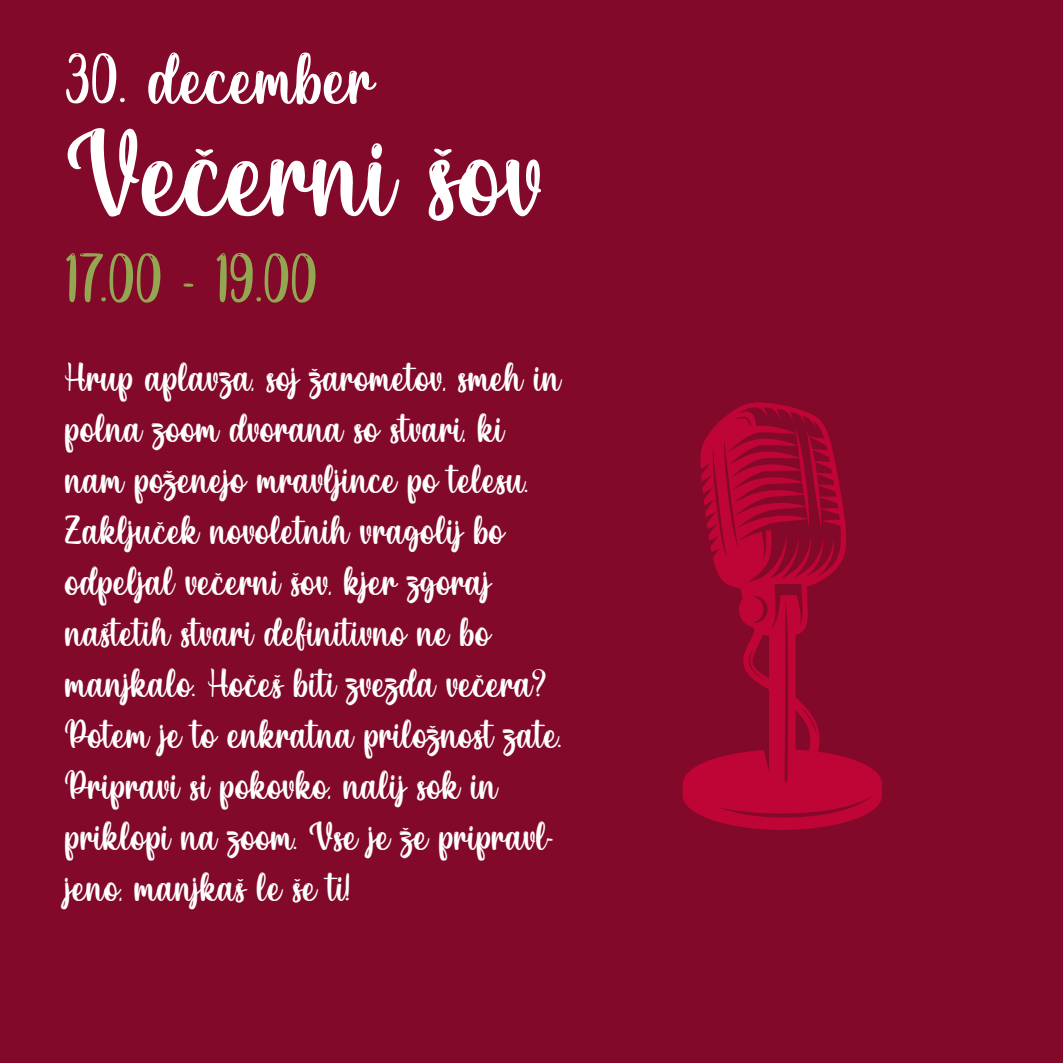
<style>
.page{position:relative;width:1063px;height:1063px;background:#820929}
.page>*{position:absolute;margin:0;border:0;box-sizing:border-box;transform-origin:0 0}
.t1{font:130.75px "Christmas Bell Personal Use";color:#fff}
.t2{font:76.5px "Christmas Bell Personal Use";color:#fff}
.t3{font:75px "Christmas Bell Personal Use";color:#93a651}
.t4{font:42.5px/51px "Christmas Bell Personal Use";color:#fff}
</style>
<div class="page">
<svg style="left:683px;top:402px;width:199px;height:428px"></svg>
<h2 class="t2" style="left:64px;top:44px;width:309px">30. december</h2>
<h1 class="t1" style="left:64px;top:114px;width:479px">Večerni šov</h1>
<h3 class="t3" style="left:64px;top:245px;width:255px">17.00 - 19.00</h3>
<p class="t4" style="left:64px;top:354px;width:499px">Hrup aplavza, soj žarometov, smeh in polna zoom dvorana so stvari, ki nam poženejo mravljince po telesu.<br>Zaključek novoletnih vragolij bo odpeljal večerni šov, kjer zgoraj naštetih stvari definitivno ne bo manjkalo. Hočeš biti zvezda večera?<br>Potem je to enkratna priložnost zate.<br>Pripravi si pokovko, nalij sok in priklopi na zoom. Vse je že pripravl&shy;jeno, manjkaš le še ti!</p>
</div>
